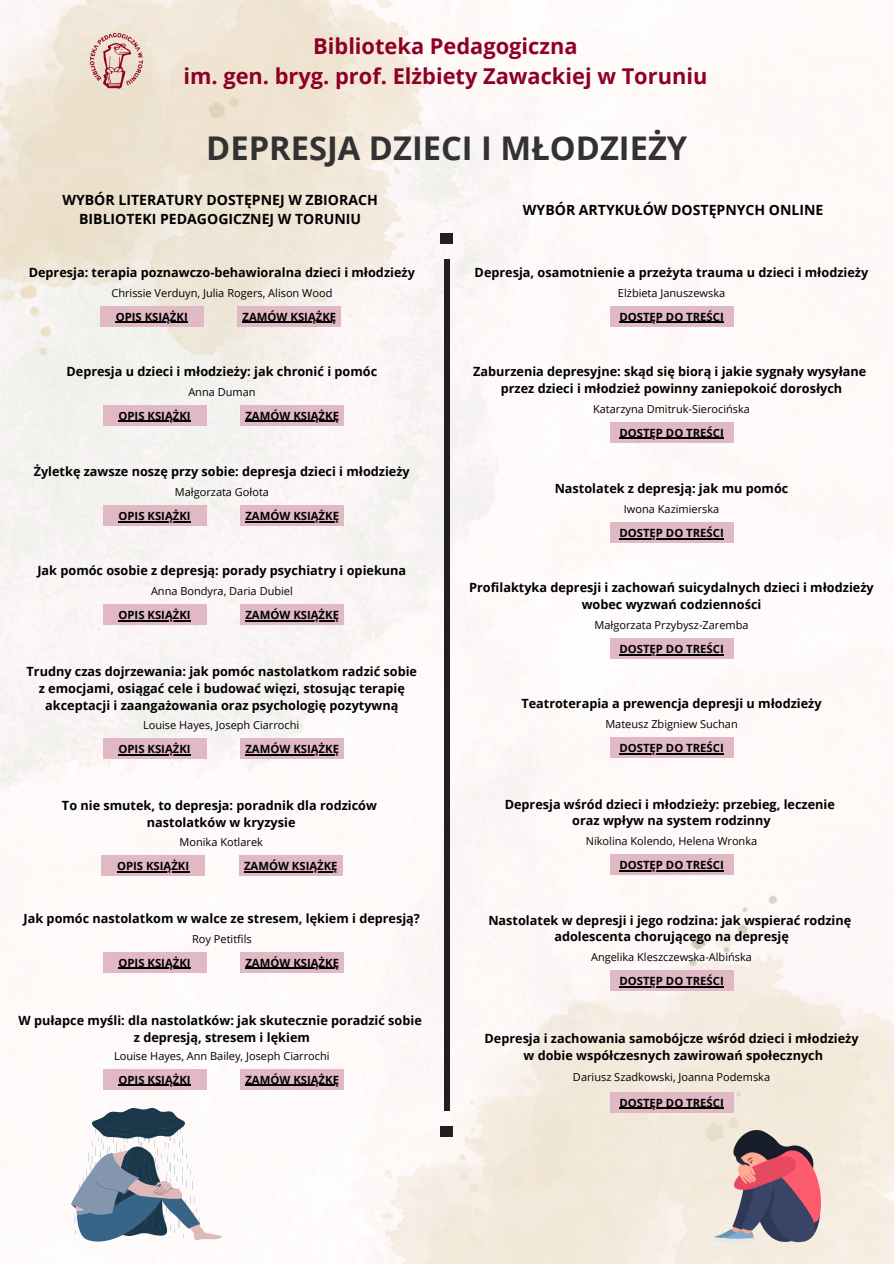
<style>
.page{position:relative;width:894px;height:1264px;background:#fff}
.page>*{position:absolute;margin:0;border:0;box-sizing:border-box;transform-origin:0 0}
.t1{font:700 32.7px "Open Sans";color:#323232}
.t2{font:700 21.75px "Open Sans";color:#8f0027}
.t3{font:700 14.1px "Open Sans";color:#000}
.t4{font:700 12.75px/17px "Open Sans";color:#000;text-align:center}
.t5{font:700 11.25px "Open Sans";color:#000}
.t6{font:10.95px "Open Sans";color:#000}
</style>
<div class="page">
<img style="left:0;top:0;width:893px;height:1112px">
<img style="left:0;top:0;width:432px;height:396px">
<img style="left:378px;top:895px;width:515px;height:368px">
<img style="left:89px;top:33px;width:54px;height:56px">
<div style="left:100px;top:306px;width:103px;height:20px;background:#e1b9c4"></div>
<hr style="left:116px;top:322px;width:72px;height:1px;background:#000">
<div style="left:237px;top:306px;width:104px;height:20px;background:#e1b9c4"></div>
<hr style="left:242px;top:322px;width:94px;height:1px;background:#000">
<svg style="left:71px;top:1107px;width:151px;height:22px"></svg>
<img style="left:712px;top:1130px;width:107px;height:111px">
<div style="left:444px;top:259px;width:5px;height:852px;background:#231f20"></div>
<div style="left:440px;top:234px;width:13px;height:10px;background:#231f20"></div>
<div style="left:440px;top:1126px;width:13px;height:10px;background:#231f20"></div>
<div style="left:103px;top:405px;width:103px;height:20px;background:#e1b9c4"></div>
<hr style="left:118px;top:421px;width:72px;height:1px;background:#000">
<div style="left:240px;top:405px;width:104px;height:20px;background:#e1b9c4"></div>
<hr style="left:245px;top:421px;width:94px;height:1px;background:#000">
<div style="left:103px;top:505px;width:103px;height:21px;background:#e1b9c4"></div>
<hr style="left:118px;top:521px;width:72px;height:1px;background:#000">
<div style="left:240px;top:505px;width:104px;height:21px;background:#e1b9c4"></div>
<hr style="left:245px;top:521px;width:94px;height:1px;background:#000">
<div style="left:103px;top:604px;width:103px;height:21px;background:#e1b9c4"></div>
<hr style="left:118px;top:620px;width:72px;height:1px;background:#000">
<div style="left:240px;top:604px;width:104px;height:21px;background:#e1b9c4"></div>
<hr style="left:245px;top:620px;width:94px;height:1px;background:#000">
<div style="left:101px;top:855px;width:104px;height:21px;background:#e1b9c4"></div>
<hr style="left:117px;top:871px;width:72px;height:1px;background:#000">
<div style="left:239px;top:855px;width:103px;height:21px;background:#e1b9c4"></div>
<hr style="left:244px;top:871px;width:93px;height:1px;background:#000">
<div style="left:103px;top:952px;width:103px;height:20px;background:#e1b9c4"></div>
<hr style="left:118px;top:967px;width:72px;height:1px;background:#000">
<div style="left:240px;top:952px;width:104px;height:20px;background:#e1b9c4"></div>
<hr style="left:245px;top:967px;width:94px;height:1px;background:#000">
<div style="left:103px;top:738px;width:103px;height:21px;background:#e1b9c4"></div>
<hr style="left:118px;top:754px;width:72px;height:1px;background:#000">
<div style="left:240px;top:738px;width:104px;height:21px;background:#e1b9c4"></div>
<hr style="left:245px;top:754px;width:94px;height:1px;background:#000">
<div style="left:103px;top:1068px;width:103px;height:21px;background:#e1b9c4"></div>
<hr style="left:118px;top:1084px;width:72px;height:1px;background:#000">
<div style="left:240px;top:1068px;width:104px;height:21px;background:#e1b9c4"></div>
<hr style="left:245px;top:1084px;width:94px;height:1px;background:#000">
<div style="left:610px;top:306px;width:123px;height:20px;background:#e1b9c4"></div>
<hr style="left:619px;top:322px;width:104px;height:1px;background:#000">
<div style="left:610px;top:422px;width:123px;height:20px;background:#e1b9c4"></div>
<hr style="left:619px;top:438px;width:104px;height:1px;background:#000">
<div style="left:610px;top:522px;width:123px;height:20px;background:#e1b9c4"></div>
<hr style="left:619px;top:538px;width:104px;height:1px;background:#000">
<div style="left:610px;top:638px;width:123px;height:20px;background:#e1b9c4"></div>
<hr style="left:619px;top:654px;width:104px;height:1px;background:#000">
<div style="left:610px;top:737px;width:123px;height:20px;background:#e1b9c4"></div>
<hr style="left:619px;top:753px;width:104px;height:1px;background:#000">
<div style="left:610px;top:854px;width:123px;height:20px;background:#e1b9c4"></div>
<hr style="left:619px;top:870px;width:104px;height:1px;background:#000">
<div style="left:610px;top:970px;width:123px;height:20px;background:#e1b9c4"></div>
<hr style="left:619px;top:986px;width:104px;height:1px;background:#000">
<div style="left:610px;top:1092px;width:123px;height:20px;background:#e1b9c4"></div>
<hr style="left:619px;top:1107px;width:104px;height:1px;background:#000">
<img style="left:71px;top:1129px;width:361px;height:134px">
<p class="t2" style="left:313px;top:31px;width:266px">Biblioteka Pedagogiczna</p>
<p class="t2" style="left:183px;top:61px;width:525px">im. gen. bryg. prof. Elżbiety Zawackiej w Toruniu</p>
<p class="t1" style="left:206px;top:125px;width:482px">DEPRESJA DZIECI I MŁODZIEŻY</p>
<p class="t3" style="left:62px;top:190px;width:316px">WYBÓR LITERATURY DOSTĘPNEJ W ZBIORACH</p>
<p class="t3" style="left:79px;top:209px;width:283px">BIBLIOTEKI PEDAGOGICZNEJ W TORUNIU</p>
<p class="t3" style="left:523px;top:199px;width:302px">WYBÓR ARTYKUŁÓW DOSTĘPNYCH ONLINE</p>
<p class="t4" style="left:29px;top:264px;width:387px">Depresja: terapia poznawczo-behawioralna dzieci i młodzieży</p>
<p class="t6" style="left:111px;top:285px;width:222px">Chrissie Verduyn, Julia Rogers, Alison Wood</p>
<p class="t5" style="left:116px;top:308px;width:74px">OPIS KSIĄŻKI</p>
<p class="t5" style="left:242px;top:308px;width:95px">ZAMÓW KSIĄŻKĘ</p>
<p class="t4" style="left:66px;top:363px;width:312px">Depresja u dzieci i młodzieży: jak chronić i pomóc</p>
<p class="t6" style="left:188px;top:384px;width:69px">Anna Duman</p>
<p class="t5" style="left:118px;top:408px;width:74px">OPIS KSIĄŻKI</p>
<p class="t5" style="left:245px;top:408px;width:95px">ZAMÓW KSIĄŻKĘ</p>
<p class="t4" style="left:34px;top:463px;width:377px">Żyletkę zawsze noszę przy sobie: depresja dzieci i młodzieży</p>
<p class="t6" style="left:175px;top:484px;width:96px">Małgorzata Gołota</p>
<p class="t5" style="left:118px;top:508px;width:74px">OPIS KSIĄŻKI</p>
<p class="t5" style="left:245px;top:508px;width:95px">ZAMÓW KSIĄŻKĘ</p>
<p class="t4" style="left:37px;top:562px;width:370px">Jak pomóc osobie z depresją: porady psychiatry i opiekuna</p>
<p class="t6" style="left:151px;top:583px;width:143px">Anna Bondyra, Daria Dubiel</p>
<p class="t5" style="left:118px;top:607px;width:74px">OPIS KSIĄŻKI</p>
<p class="t5" style="left:245px;top:607px;width:95px">ZAMÓW KSIĄŻKĘ</p>
<p class="t4" style="left:27px;top:662px;width:392px">Trudny czas dojrzewania: jak pomóc nastolatkom radzić sobie</p>
<p class="t4" style="left:39px;top:679px;width:367px">z emocjami, osiągać cele i budować więzi, stosując terapię</p>
<p class="t4" style="left:45px;top:696px;width:354px">akceptacji i zaangażowania oraz psychologię pozytywną</p>
<p class="t6" style="left:143px;top:717px;width:158px">Louise Hayes, Joseph Ciarrochi</p>
<p class="t5" style="left:118px;top:741px;width:74px">OPIS KSIĄŻKI</p>
<p class="t5" style="left:245px;top:741px;width:95px">ZAMÓW KSIĄŻKĘ</p>
<p class="t4" style="left:62px;top:796px;width:316px">To nie smutek, to depresja: poradnik dla rodziców</p>
<p class="t4" style="left:147px;top:813px;width:150px">nastolatków w kryzysie</p>
<p class="t6" style="left:179px;top:834px;width:85px">Monika Kotlarek</p>
<p class="t5" style="left:117px;top:858px;width:74px">OPIS KSIĄŻKI</p>
<p class="t5" style="left:244px;top:858px;width:95px">ZAMÓW KSIĄŻKĘ</p>
<p class="t4" style="left:24px;top:909px;width:398px">Jak pomóc nastolatkom w walce ze stresem, lękiem i depresją?</p>
<p class="t6" style="left:192px;top:931px;width:61px">Roy Petitfils</p>
<p class="t5" style="left:118px;top:954px;width:74px">OPIS KSIĄŻKI</p>
<p class="t5" style="left:245px;top:954px;width:95px">ZAMÓW KSIĄŻKĘ</p>
<p class="t4" style="left:19px;top:1011px;width:404px">W pułapce myśli: dla nastolatków: jak skutecznie poradzić sobie</p>
<p class="t4" style="left:134px;top:1028px;width:177px">z depresją, stresem i lękiem</p>
<p class="t6" style="left:114px;top:1047px;width:217px">Louise Hayes, Ann Bailey, Joseph Ciarrochi</p>
<p class="t5" style="left:118px;top:1071px;width:74px">OPIS KSIĄŻKI</p>
<p class="t5" style="left:245px;top:1071px;width:95px">ZAMÓW KSIĄŻKĘ</p>
<p class="t4" style="left:474px;top:264px;width:395px">Depresja, osamotnienie a przeżyta trauma u dzieci i młodzieży</p>
<p class="t6" style="left:617px;top:285px;width:109px">Elżbieta Januszewska</p>
<p class="t5" style="left:619px;top:308px;width:106px">DOSTĘP DO TREŚCI</p>
<p class="t4" style="left:473px;top:363px;width:394px">Zaburzenia depresyjne: skąd się biorą i jakie sygnały wysyłane</p>
<p class="t4" style="left:500px;top:379px;width:343px">przez dzieci i młodzież powinny zaniepokoić dorosłych</p>
<p class="t6" style="left:593px;top:401px;width:158px">Katarzyna Dmitruk-Sierocińska</p>
<p class="t5" style="left:619px;top:424px;width:106px">DOSTĘP DO TREŚCI</p>
<p class="t4" style="left:554px;top:480px;width:235px">Nastolatek z depresją: jak mu pomóc</p>
<p class="t6" style="left:623px;top:501px;width:97px">Iwona Kazimierska</p>
<p class="t5" style="left:619px;top:525px;width:106px">DOSTĘP DO TREŚCI</p>
<p class="t4" style="left:469px;top:579px;width:406px">Profilaktyka depresji i zachowań suicydalnych dzieci i młodzieży wobec wyzwań codzienności</p>
<p class="t6" style="left:594px;top:617px;width:155px">Małgorzata Przybysz-Zaremba</p>
<p class="t5" style="left:619px;top:640px;width:106px">DOSTĘP DO TREŚCI</p>
<p class="t4" style="left:521px;top:695px;width:302px">Teatroterapia a prewencja depresji u młodzieży</p>
<p class="t6" style="left:605px;top:716px;width:134px">Mateusz Zbigniew Suchan</p>
<p class="t5" style="left:619px;top:740px;width:106px">DOSTĘP DO TREŚCI</p>
<p class="t4" style="left:504px;top:795px;width:332px">Depresja wśród dzieci i młodzieży: przebieg, leczenie</p>
<p class="t4" style="left:572px;top:812px;width:200px">oraz wpływ na system rodzinny</p>
<p class="t6" style="left:585px;top:833px;width:173px">Nikolina Kolendo, Helena Wronka</p>
<p class="t5" style="left:619px;top:857px;width:106px">DOSTĘP DO TREŚCI</p>
<p class="t4" style="left:488px;top:911px;width:364px">Nastolatek w depresji i jego rodzina: jak wspierać rodzinę</p>
<p class="t4" style="left:554px;top:928px;width:236px">adolescenta chorującego na depresję</p>
<p class="t6" style="left:591px;top:949px;width:162px">Angelika Kleszczewska-Albińska</p>
<p class="t5" style="left:619px;top:973px;width:106px">DOSTĘP DO TREŚCI</p>
<p class="t4" style="left:484px;top:1029px;width:375px">Depresja i zachowania samobójcze wśród dzieci i młodzieży</p>
<p class="t4" style="left:523px;top:1046px;width:301px">w dobie współczesnych zawirowań społecznych</p>
<p class="t6" style="left:573px;top:1069px;width:198px">Dariusz Szadkowski, Joanna Podemska</p>
<p class="t5" style="left:619px;top:1094px;width:106px">DOSTĘP DO TREŚCI</p>
</div>
